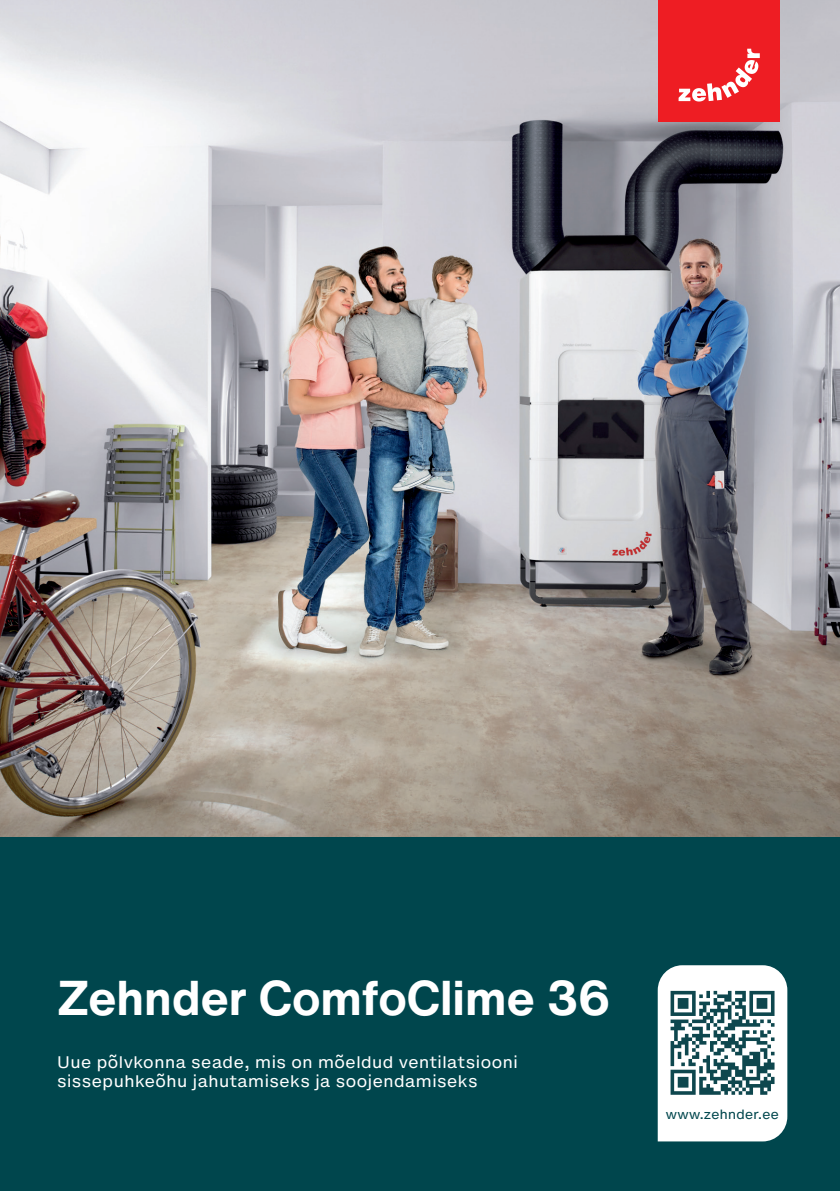
<style>
.page{position:relative;width:840px;height:1191px;background:#fff}
.page>*{position:absolute;margin:0;border:0;box-sizing:border-box;transform-origin:0 0}
.t1{font:700 48px "Helvetica Now Text";color:#fff}
.t2{font:16px/19.2px "Helvetica Now Micro";letter-spacing:-.01em;color:#fff}
.t3{font:12.8px "Helvetica Now Micro";letter-spacing:-.025em;color:#00464d}
</style>
<div class="page">
<img style="left:0;top:0;width:839px;height:838px">
<div style="left:0;top:838px;width:839px;height:353px;background:#00464d"></div>
<div style="left:658px;top:0;width:121px;height:122px;background:#ee1d23"></div>
<svg style="left:678px;top:49px;width:81px;height:53px"></svg>
<svg style="left:657px;top:965px;width:129px;height:176px"></svg>
<h1 class="t1" style="left:57px;top:961px;width:554px">Zehnder ComfoClime 36</h1>
<p class="t2" style="left:57px;top:1052px;width:462px">Uue põlvkonna seade, mis on mõeldud ventilatsiooni sissepuhkeõhu jahutamiseks ja soojendamiseks</p>
<p class="t3" style="left:665px;top:1104px;width:115px">www.zehnder.ee</p>
</div>
